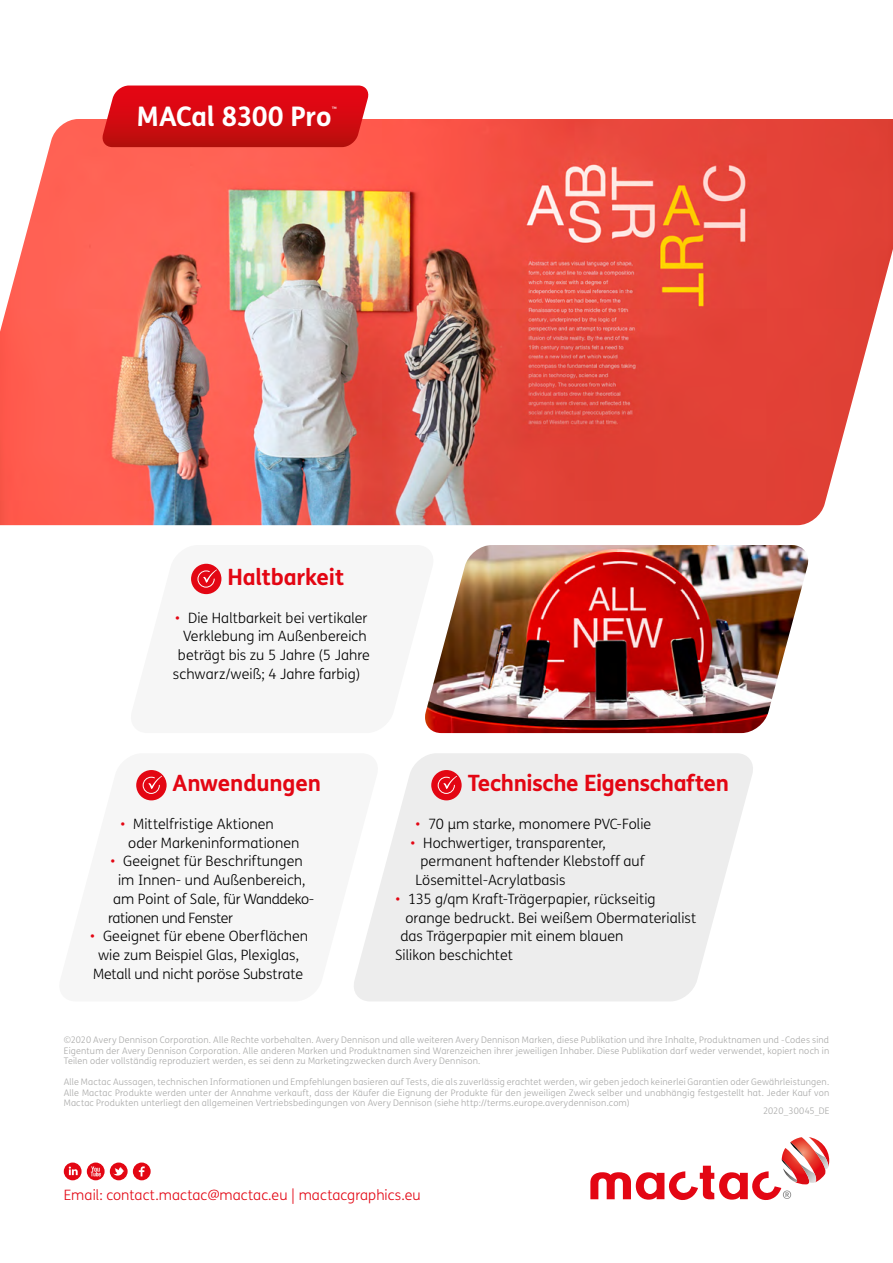
<style>
.page{position:relative;width:893px;height:1263px;background:#fff}
.page>*{position:absolute;margin:0;border:0;box-sizing:border-box;transform-origin:0 0}
._1__Header{font:700 27px "FS Me";letter-spacing:-.015em;color:#fff}
._1__Subheader{font:700 22.5px "FS Me";letter-spacing:-.015em;color:#e30613}
._4__Opsomming{font:300 14.25px/18.8px "FS Me";letter-spacing:.005em;color:#000}
._2__Inleiding{font:300 14.25px "FS Me";letter-spacing:.005em;color:#e30613}
._4__Opsomming-2{font:300 14.25px "FS Me";letter-spacing:-.015em;color:#000}
._4__Opsomming-3{font:300 14.25px "FS Me";letter-spacing:-.025em;color:#000}
._5__Project_Number{font:300 9px/10.5px "FS Me";letter-spacing:.02em;color:#a8a8a7;text-align:justify}
._5__Project_Number-2{font:300 9px "FS Me";color:#a8a8a7}
._1__Header-2{font:7.8px "Myriad Pro";color:#fff}
.s1{color:#e30613}
</style>
<div class="page">
<svg style="left:590px;top:1137px;width:239px;height:63px"></svg>
<img style="left:438px;top:545px;width:370px;height:188px">
<svg style="left:383px;top:753px;width:370px;height:248px;background:#eee"></svg>
<div style="left:431px;top:770px;width:31px;height:30px;background:#e30613;border-radius:50%"></div>
<svg style="left:438px;top:776px;width:19px;height:18px"></svg>
<img style="left:0;top:119px;width:893px;height:406px">
<svg style="left:191px;top:563px;width:247px;height:170px;fill:#f6f6f6"></svg>
<svg style="left:136px;top:770px;width:247px;height:231px;fill:#f6f6f6"></svg>
<div style="left:136px;top:770px;width:31px;height:30px;background:#e30613;border-radius:50%"></div>
<svg style="left:143px;top:776px;width:19px;height:18px"></svg>
<div style="left:191px;top:564px;width:30px;height:30px;background:#e30613;border-radius:50%"></div>
<svg style="left:197px;top:569px;width:20px;height:19px"></svg>
<svg style="left:101px;top:86px;width:269px;height:61px;background:#d41319"></svg>
<svg style="left:64px;top:1162px;width:87px;height:18px"></svg>
<p class="_1__Header" style="left:137px;top:96px;width:196px">MACal 8300 Pro</p>
<p class="_1__Header-2" style="left:332px;top:105px;width:6px">™</p>
<p class="_1__Subheader" style="left:227px;top:560px;width:118px">Haltbarkeit</p>
<p class="_4__Opsomming" style="left:175px;top:608px;width:194px"><span class="s1">•</span> Die Haltbarkeit bei vertikaler</p>
<p class="_4__Opsomming" style="left:183px;top:627px;width:185px">Verklebung im Außenbereich</p>
<p class="_4__Opsomming" style="left:178px;top:645px;width:193px">beträgt bis zu 5 Jahre (5 Jahre</p>
<p class="_4__Opsomming" style="left:173px;top:664px;width:189px">schwarz/weiß; 4 Jahre farbig)</p>
<p class="_1__Subheader" style="left:173px;top:766px;width:150px">Anwendungen</p>
<p class="_4__Opsomming" style="left:128px;top:814px;width:173px;text-indent:-8px"><span class="s1">•</span> Mittelfristige Aktionen oder Markeninformationen</p>
<p class="_4__Opsomming" style="left:110px;top:852px;width:194px"><span class="s1">•</span> Geeignet für Beschriftungen</p>
<p class="_4__Opsomming" style="left:118px;top:870px;width:189px">im Innen- und Außenbereich,</p>
<p class="_4__Opsomming-2" style="left:113px;top:889px;width:203px">am Point of Sale, für Wanddeko-</p>
<p class="_4__Opsomming-3" style="left:108px;top:908px;width:127px">rationen und Fenster</p>
<p class="_4__Opsomming" style="left:90px;top:927px;width:219px;text-align:center"><span class="s1">•</span> Geeignet für ebene Oberflächen wie zum Beispiel Glas, Plexiglas,<br>Metall und nicht poröse Substrate</p>
<p class="_1__Subheader" style="left:468px;top:766px;width:263px">Technische Eigenschaften</p>
<p class="_4__Opsomming" style="left:415px;top:814px;width:237px"><span class="s1">•</span> 70 μm starke, monomere PVC-Folie</p>
<p class="_4__Opsomming" style="left:410px;top:833px;width:197px"><span class="s1">•</span> Hochwertiger, transparenter,</p>
<p class="_4__Opsomming" style="left:420px;top:852px;width:226px">permanent haftender Klebstoff auf</p>
<p class="_4__Opsomming" style="left:415px;top:870px;width:152px">Lösemittel-Acrylatbasis</p>
<p class="_4__Opsomming" style="left:395px;top:889px;width:262px"><span class="s1">•</span> 135 g/qm Kraft-Trägerpapier, rückseitig</p>
<p class="_4__Opsomming" style="left:405px;top:908px;width:292px">orange bedruckt. Bei weißem Obermaterialist</p>
<p class="_4__Opsomming" style="left:400px;top:927px;width:225px">das Trägerpapier mit einem blauen</p>
<p class="_4__Opsomming" style="left:395px;top:945px;width:119px">Silikon beschichtet</p>
<p class="_5__Project_Number" style="left:64px;top:1034px;width:767px">©2020 Avery Dennison Corporation. Alle Rechte vorbehalten. Avery Dennison und alle weiteren Avery Dennison Marken, diese Publikation und ihre Inhalte, Produktnamen und -Codes sind Eigentum der Avery Dennison Corporation. Alle anderen Marken und Produktnamen sind Warenzeichen ihrer jeweiligen Inhaber. Diese Publikation darf weder verwendet, kopiert noch in Teilen oder vollständig reproduziert werden, es sei denn zu Marketingzwecken durch Avery Dennison.</p>
<p class="_5__Project_Number" style="left:64px;top:1076px;width:767px">Alle Mactac Aussagen, technischen Informationen und Empfehlungen basieren auf Tests, die als zuverlässig erachtet werden, wir geben jedoch keinerlei Garantien oder Gewährleistungen.<br>Alle Mactac Produkte werden unter der Annahme verkauft, dass der Käufer die Eignung der Produkte für den jeweiligen Zweck selber und unabhängig festgestellt hat. Jeder Kauf von Mactac Produkten unterliegt den allgemeinen Vertriebsbedingungen von Avery Dennison (siehe http://terms.europe.averydennison.com)</p>
<p class="_5__Project_Number-2" style="left:763px;top:1104px;width:68px">2020_30045_DE</p>
<p class="_2__Inleiding" style="left:64px;top:1186px;width:358px">Email: contact.mactac@mactac.eu | mactacgraphics.eu</p>
</div>
